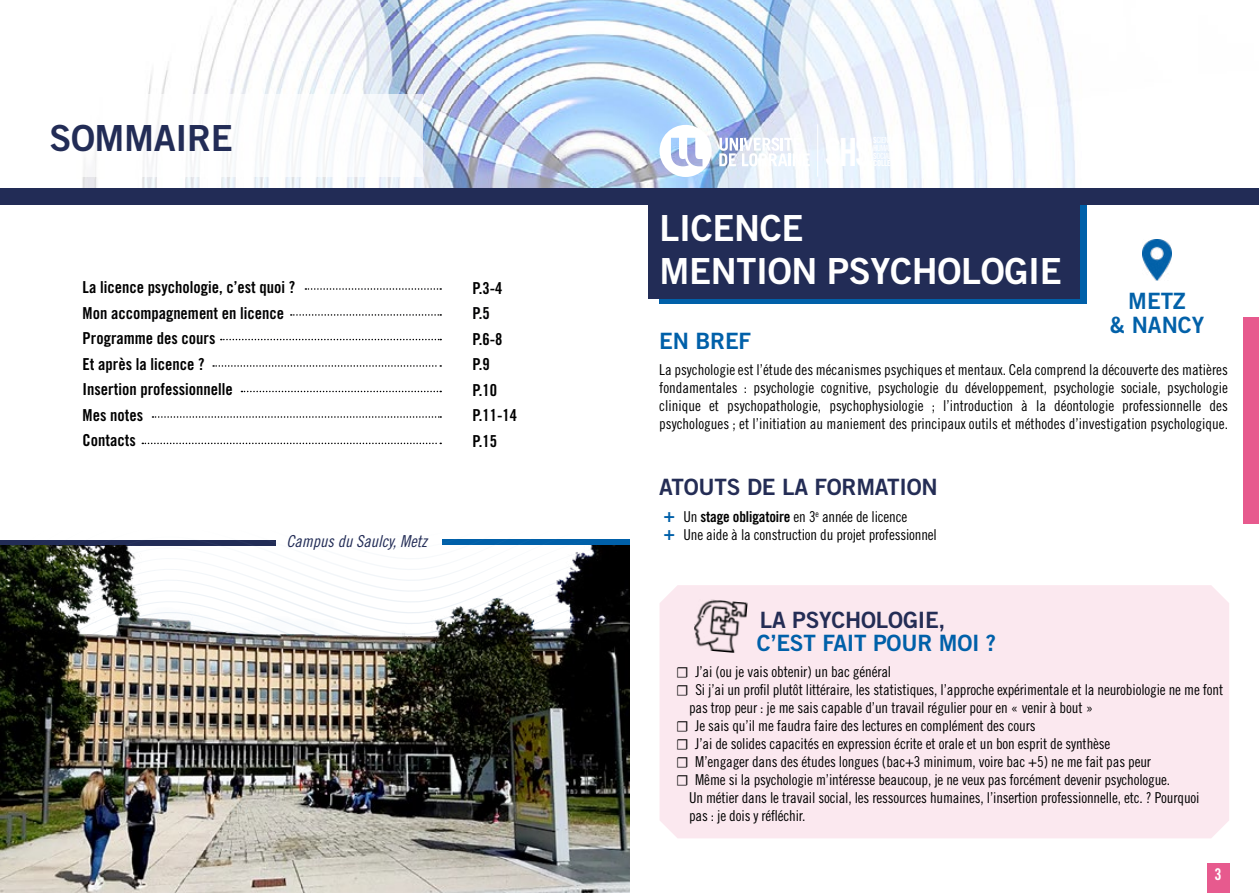
<style>
.page{position:relative;width:1259px;height:893px;background:#fff}
.page>*{position:absolute;margin:0;border:0;box-sizing:border-box;transform-origin:0 0}
.t1{font:36px/43.2px "Trade Gothic LT Std Bd 2";letter-spacing:-.01em;color:#fff}
.t2{font:36px "Trade Gothic LT Std Bd 2";letter-spacing:-.01em;color:#222c56}
.t3{font:22.5px "Trade Gothic LT Std Bd 2";letter-spacing:-.01em;color:#242d55}
.t4{font:22.5px "Trade Gothic LT Std Bd 2";letter-spacing:-.01em;color:#0060a9}
.t5{font:22.5px/24px "Trade Gothic LT Std Bd 2";color:#0261a9;text-align:center}
.t6{font:16.5px/25.5px "Trade Gothic LT Std Bd Cn 20";color:#000}
.t7{font:16.5px "Trade Gothic LT Std Bd Cn 20";color:#020203}
.t8{font:16.5px "Trade Gothic LT Std Cn 18 Obl";color:#222c56}
.t9{font:16.2px "Trade Gothic LT Std Bd Cn 20";color:#fff}
.t10{font:15px/18px "Trade Gothic LT Std Cn 18";letter-spacing:-.01em;color:#000;text-align:justify}
.t11{font:8.4px "Trade Gothic LT Std Bd Cn 20";letter-spacing:-.03em;color:#fff}
.s1{font-family:"Trade Gothic LT Std Bd Cn 20";font-size:19.5px;color:#0060a9}
.s2{font-family:"Trade Gothic LT Std Bd Cn 20"}
.s3{font-family:"Minion Pro";font-weight:700;font-stretch:condensed}
</style>
<div class="page">
<div style="left:1243px;top:317px;width:16px;height:207px;background:#e75a8e"></div>
<img style="left:82px;top:0;width:993px;height:188px">
<div style="left:30px;top:94px;width:392px;height:83px;background:#fff"></div>
<svg style="left:305px;top:288px;width:136px;height:2px"></svg>
<svg style="left:291px;top:314px;width:150px;height:2px"></svg>
<svg style="left:221px;top:339px;width:220px;height:1px"></svg>
<svg style="left:213px;top:365px;width:228px;height:2px"></svg>
<svg style="left:241px;top:391px;width:200px;height:1px"></svg>
<svg style="left:152px;top:416px;width:289px;height:2px"></svg>
<svg style="left:142px;top:443px;width:299px;height:1px"></svg>
<div style="left:1206px;top:863px;width:23px;height:30px;background:#e75a8e"></div>
<div style="left:0;top:540px;width:275px;height:6px;background:#222c56"></div>
<div style="left:442px;top:539px;width:187px;height:6px;background:#0060a9"></div>
<img style="left:0;top:545px;width:629px;height:348px">
<svg style="left:659px;top:205px;width:427px;height:99px;background:#04589d"></svg>
<div style="left:0;top:188px;width:1259px;height:17px;background:#222c56"></div>
<div style="left:648px;top:204px;width:432px;height:94px;background:#222c56"></div>
<div style="left:659px;top:585px;width:570px;height:253px;background:#fbe8ef"></div>
<img style="left:692px;top:598px;width:55px;height:56px">
<img style="left:1142px;top:239px;width:29px;height:42px">
<hr style="left:817px;top:124px;width:1px;height:53px;background:#fff">
<svg style="left:719px;top:134px;width:91px;height:32px"></svg>
<svg style="left:659px;top:125px;width:52px;height:52px"></svg>
<h1 class="t2" style="left:49px;top:115px;width:185px">SOMMAIRE</h1>
<p class="t6" style="left:83px;top:274px;width:214px">La licence psychologie, c’est quoi ?</p>
<p class="t7" style="left:83px;top:303px;width:203px">Mon accompagnement en licence</p>
<p class="t6" style="left:83px;top:325px;width:152px">Programme des cours<br>Et après la licence ?<br>Insertion professionnelle<br>Mes notes<br>Contacts</p>
<p class="t8" style="left:286px;top:532px;width:142px">Campus du Saulcy, Metz</p>
<p class="t6" style="left:473px;top:275px;width:31px">P.3-4</p>
<p class="t7" style="left:473px;top:303px;width:19px">P.5</p>
<p class="t6" style="left:473px;top:326px;width:46px">P.6-8<br>P.9<br>P.10<br>P.11-14<br>P.15</p>
<p class="t11" style="left:873px;top:158px;width:34px">COLLEGIUM</p>
<h1 class="t1" style="left:659px;top:206px;width:404px">LICENCE<br>MENTION PSYCHOLOGIE</h1>
<h2 class="t5" style="left:1109px;top:289px;width:96px">METZ<br>&amp; NANCY</h2>
<h2 class="t4" style="left:659px;top:327px;width:93px">EN BREF</h2>
<p class="t10" style="left:659px;top:361px;width:570px">La psychologie est l’étude des mécanismes psychiques et mentaux. Cela comprend la découverte des matières fondamentales : psychologie cognitive, psychologie du développement, psychologie sociale, psychologie clinique et psychopathologie, psychophysiologie ; l’introduction à la déontologie professionnelle des psychologues ; et l’initiation au maniement des principaux outils et méthodes d’investigation psychologique.</p>
<h2 class="t3" style="left:659px;top:473px;width:280px">ATOUTS DE LA FORMATION</h2>
<p class="t10" style="left:663px;top:507px;width:275px"><span class="s1">+</span> Un <span class="s2">stage obligatoire</span> en 3<sup>e</sup> année de licence<br><span class="s1">+</span> Une aide à la construction du projet professionnel</p>
<h2 class="t3" style="left:760px;top:606px;width:187px">LA PSYCHOLOGIE,</h2>
<h2 class="t4" style="left:757px;top:629px;width:241px">C’EST FAIT POUR MOI ?</h2>
<p class="t10" style="left:676px;top:663px;width:216px"><span class="s3">☐</span> J’ai (ou je vais obtenir) un bac général</p>
<p class="t10" style="left:676px;top:681px;width:548px"><span class="s3">☐</span> Si j’ai un profil plutôt littéraire, les statistiques, l’approche expérimentale et la neurobiologie ne me font</p>
<p class="t10" style="left:689px;top:699px;width:406px">pas trop peur : je me sais capable d’un travail régulier pour en « venir à bout »</p>
<p class="t10" style="left:676px;top:717px;width:361px"><span class="s3">☐</span> Je sais qu’il me faudra faire des lectures en complément des cours</p>
<p class="t10" style="left:676px;top:735px;width:435px"><span class="s3">☐</span> J’ai de solides capacités en expression écrite et orale et un bon esprit de synthèse</p>
<p class="t10" style="left:676px;top:753px;width:476px"><span class="s3">☐</span> M’engager dans des études longues (bac+3 minimum, voire bac +5) ne me fait pas peur</p>
<p class="t10" style="left:676px;top:771px;width:495px"><span class="s3">☐</span> Même si la psychologie m’intéresse beaucoup, je ne veux pas forcément devenir psychologue.</p>
<p class="t10" style="left:689px;top:789px;width:512px">Un métier dans le travail social, les ressources humaines, l’insertion professionnelle, etc. ? Pourquoi</p>
<p class="t10" style="left:689px;top:807px;width:118px">pas : je dois y réfléchir.</p>
<p class="t9" style="left:1214px;top:864px;width:9px">3</p>
</div>
